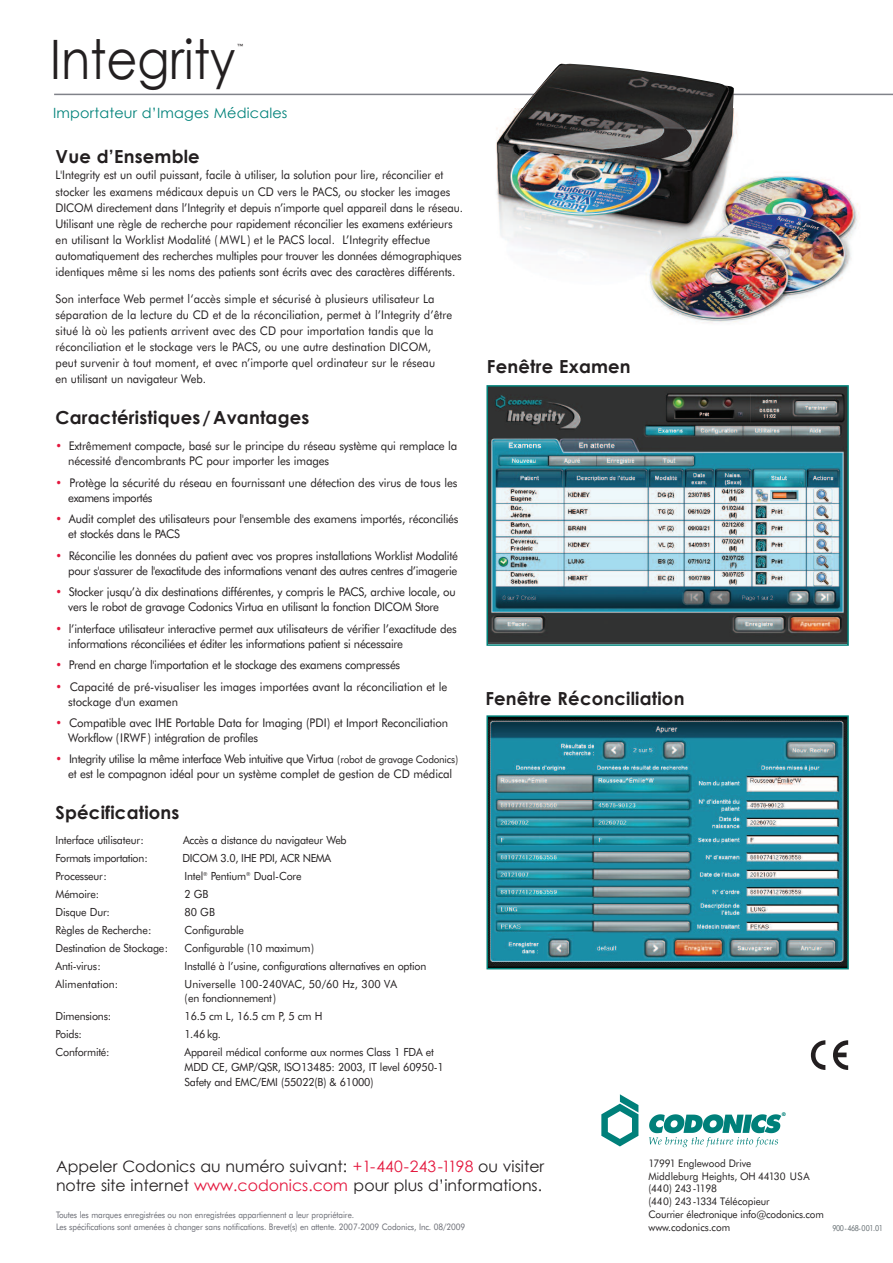
<style>
.page{position:relative;width:893px;height:1263px;background:#fff}
.page>*{position:absolute;margin:0;border:0;box-sizing:border-box;transform-origin:0 0}
.t1{font:54.45px "Century Gothic";color:#231f20;scale:.88 1}
.t2{font:700 18px "Century Gothic";letter-spacing:.01em;color:#231f20}
.t3{font:15.75px/19.5px "Century Gothic";color:#231f20}
.t4{font:14.1px "Century Gothic";letter-spacing:.01em;color:#00827a}
.t5{font:12px/15px "Futura BT";letter-spacing:-.01em;color:#231f20;scale:.95 1}
.t6{font:12px/16.2px "Futura BT";letter-spacing:-.01em;color:#231f20;scale:.93 1}
.t7{font:11.25px/15px "Futura BT";letter-spacing:-.02em;color:#231f20;scale:.95 1}
.t8{font:11.25px/14.2px "Futura BT";letter-spacing:.005em;color:#231f20;scale:.95 1}
.t9{font:10.5px/12.8px "Futura BT";letter-spacing:-.005em;color:#231f20;scale:.95 1}
.t10{font:9px/12px "Futura BT";letter-spacing:-.01em;color:#696b73;scale:.9 1}
.t11{font:8.25px "Futura BT";letter-spacing:-.06em;color:#616a6e;scale:.85 1}
.t12{font:5.55px "Century Gothic";color:#231f20}
.t13{font:700 condensed 5.25px "Helvetica Neue";color:#00827a}
.s1{color:#e4183e}
.s2{font-size:10.5px}
</style>
<div class="page">
<hr style="left:54px;top:94px;width:839px;height:1px;background:#808289">
<img style="left:489px;top:388px;width:357px;height:254px">
<div style="left:486px;top:385px;width:363px;height:261px;border:2px solid #00827a"></div>
<svg style="left:811px;top:1040px;width:37px;height:30px"></svg>
<img style="left:489px;top:718px;width:357px;height:248px">
<div style="left:486px;top:715px;width:363px;height:254px;border:2px solid #00827a"></div>
<img style="left:496px;top:122px;width:363px;height:201px">
<img style="left:497px;top:64px;width:237px;height:89px">
<svg style="left:601px;top:1094px;width:37px;height:52px"></svg>
<svg style="left:649px;top:1114px;width:132px;height:33px"></svg>
<h1 class="t1" style="left:50px;top:25px;width:212px">Integrity</h1>
<p class="t4" style="left:53px;top:103px;width:236px">Importateur d’Images Médicales</p>
<p class="t12" style="left:237px;top:43px;width:7px">™</p>
<h2 class="t2" style="left:56px;top:145px;width:146px">Vue d’Ensemble</h2>
<p class="t6" style="left:56px;top:168px;width:440px">L'Integrity est un outil puissant, facile à utiliser, la solution pour lire, réconcilier et stocker les examens médicaux depuis un CD vers le PACS, ou stocker les images DICOM directement dans l’Integrity et depuis n’importe quel appareil dans le réseau.<br>Utilisant une règle de recherche pour rapidement réconcilier les examens extérieurs en utilisant la Worklist Modalité ( MWL ) et le PACS local. L’Integrity effectue automatiquement des recherches multiples pour trouver les données démographiques identiques même si les noms des patients sont écrits avec des caractères différents.</p>
<p class="t6" style="left:56px;top:291px;width:428px">Son interface Web permet l‘accès simple et sécurisé à plusieurs utilisateur La séparation de la lecture du CD et de la réconciliation, permet à l’Integrity d’être situé là où les patients arrivent avec des CD pour importation tandis que la réconciliation et le stockage vers le PACS, ou une autre destination DICOM, peut survenir à tout moment, et avec n’importe quel ordinateur sur le réseau<br>en utilisant un navigateur Web.</p>
<h2 class="t2" style="left:56px;top:406px;width:255px">Caractéristiques /Avantages</h2>
<p class="t5" style="left:68px;top:440px;width:411px;text-indent:-13px"><span class="s1">•</span> Extrêmement compacte, basé sur le principe du réseau système qui remplace la nécessité d'encombrants PC pour importer les images</p>
<p class="t5" style="left:68px;top:476px;width:411px;text-indent:-13px"><span class="s1">•</span> Protège la sécurité du réseau en fournissant une détection des virus de tous les examens importés</p>
<p class="t5" style="left:68px;top:512px;width:412px;text-indent:-13px"><span class="s1">•</span> Audit complet des utilisateurs pour l'ensemble des examens importés, réconciliés et stockés dans le PACS</p>
<p class="t5" style="left:56px;top:549px;width:425px;text-align:right"><span class="s1">•</span> Réconcilie les données du patient avec vos propres installations Worklist Modalité pour s'assurer de l'exactitude des informations venant des autres centres d’imagerie</p>
<p class="t5" style="left:56px;top:585px;width:423px;text-align:center"><span class="s1">•</span> Stocker jusqu’à dix destinations différentes, y compris le PACS, archive locale, ou vers le robot de gravage Codonics Virtua en utilisant la fonction DICOM Store</p>
<p class="t5" style="left:68px;top:622px;width:410px;text-indent:-13px"><span class="s1">•</span> l’interface utilisateur interactive permet aux utilisateurs de vérifier l’exactitude des informations réconciliées et éditer les informations patient si nécessaire</p>
<p class="t5" style="left:56px;top:658px;width:364px"><span class="s1">•</span> Prend en charge l'importation et le stockage des examens compressés</p>
<p class="t5" style="left:68px;top:680px;width:401px;text-indent:-13px"><span class="s1">•</span> Capacité de pré-visualiser les images importées avant la réconciliation et le stockage d'un examen</p>
<p class="t5" style="left:68px;top:716px;width:401px;text-indent:-13px"><span class="s1">•</span> Compatible avec IHE Portable Data for Imaging (PDI) et Import Reconciliation<br>Workflow (IRWF ) intégration de profiles</p>
<p class="t5" style="left:56px;top:753px;width:425px;text-align:center"><span class="s1">•</span> Integrity utilise la même interface Web intuitive que Virtua <span class="s2">(robot de gravage Codonics) </span>et est le compagnon idéal pour un système complet de gestion de CD médical</p>
<h2 class="t2" style="left:56px;top:801px;width:125px">Spécifications</h2>
<p class="t7" style="left:56px;top:833px;width:95px">Interface utilisateur:</p>
<p class="t7" style="left:183px;top:833px;width:174px">Accès a distance du navigateur Web</p>
<p class="t7" style="left:56px;top:851px;width:99px">Formats importation:</p>
<p class="t7" style="left:182px;top:851px;width:158px">DICOM 3.0, IHE PDI, ACR NEMA</p>
<p class="t7" style="left:56px;top:869px;width:55px">Processeur:</p>
<p class="t7" style="left:185px;top:869px;width:125px">Intel<sup>®</sup> Pentium<sup>®</sup> Dual-Core</p>
<p class="t7" style="left:56px;top:887px;width:47px">Mémoire:</p>
<p class="t7" style="left:185px;top:887px;width:27px">2 GB</p>
<p class="t7" style="left:56px;top:905px;width:59px">Disque Dur:</p>
<p class="t7" style="left:185px;top:905px;width:34px">80 GB</p>
<p class="t7" style="left:56px;top:923px;width:103px">Règles de Recherche:</p>
<p class="t7" style="left:185px;top:923px;width:64px">Configurable</p>
<p class="t7" style="left:56px;top:941px;width:120px">Destination de Stockage:</p>
<p class="t7" style="left:185px;top:941px;width:138px">Configurable (10 maximum)</p>
<p class="t7" style="left:56px;top:959px;width:49px">Anti-virus:</p>
<p class="t7" style="left:185px;top:959px;width:256px">Installé à l’usine, configurations alternatives en option</p>
<p class="t8" style="left:56px;top:978px;width:68px">Alimentation:</p>
<p class="t8" style="left:185px;top:978px;width:225px">Universelle 100-240VAC, 50/60 Hz, 300 VA (en fonctionnement)</p>
<p class="t7" style="left:56px;top:1009px;width:60px">Dimensions:</p>
<p class="t7" style="left:185px;top:1009px;width:147px">16.5 cm L, 16.5 cm P, 5 cm H</p>
<p class="t7" style="left:56px;top:1027px;width:29px">Poids:</p>
<p class="t7" style="left:185px;top:1027px;width:40px">1.46 kg.</p>
<p class="t7" style="left:56px;top:1045px;width:58px">Conformité:</p>
<p class="t7" style="left:185px;top:1045px;width:274px">Appareil médical conforme aux normes Class 1 FDA et<br>MDD CE, GMP/QSR, ISO13485: 2003, IT level 60950-1<br>Safety and EMC/EMI (55022(B) &amp; 61000)</p>
<h2 class="t2" style="left:487px;top:355px;width:145px">Fenêtre Examen</h2>
<h2 class="t2" style="left:485px;top:686px;width:201px">Fenêtre Réconciliation</h2>
<p class="t13" style="left:782px;top:1112px;width:6px">®</p>
<h3 class="t3" style="left:56px;top:1156px;width:490px">Appeler Codonics au numéro suivant: <span class="s1">+1-440-243 -1198</span> ou visiter notre site internet <span class="s1">www.codonics.com</span> pour plus d’informations.</h3>
<p class="t10" style="left:56px;top:1210px;width:456px">Toutes les marques enregistrées ou non enregistrées appartiennent a leur propriétaire.<br>Les spécifications sont amenées à changer sans notifications. Brevet(s) en attente. 2007-2009 Codonics, Inc. 08/2009</p>
<p class="t9" style="left:648px;top:1158px;width:186px">17991 Englewood Drive<br>Middleburg Heights, OH 44130 USA (440) 243-1198<br>(440) 243-1334 Télécopieur<br>Courrier électronique info@codonics.com www.codonics.com</p>
<p class="t11" style="left:832px;top:1224px;width:61px">900-468-001.01</p>
</div>
